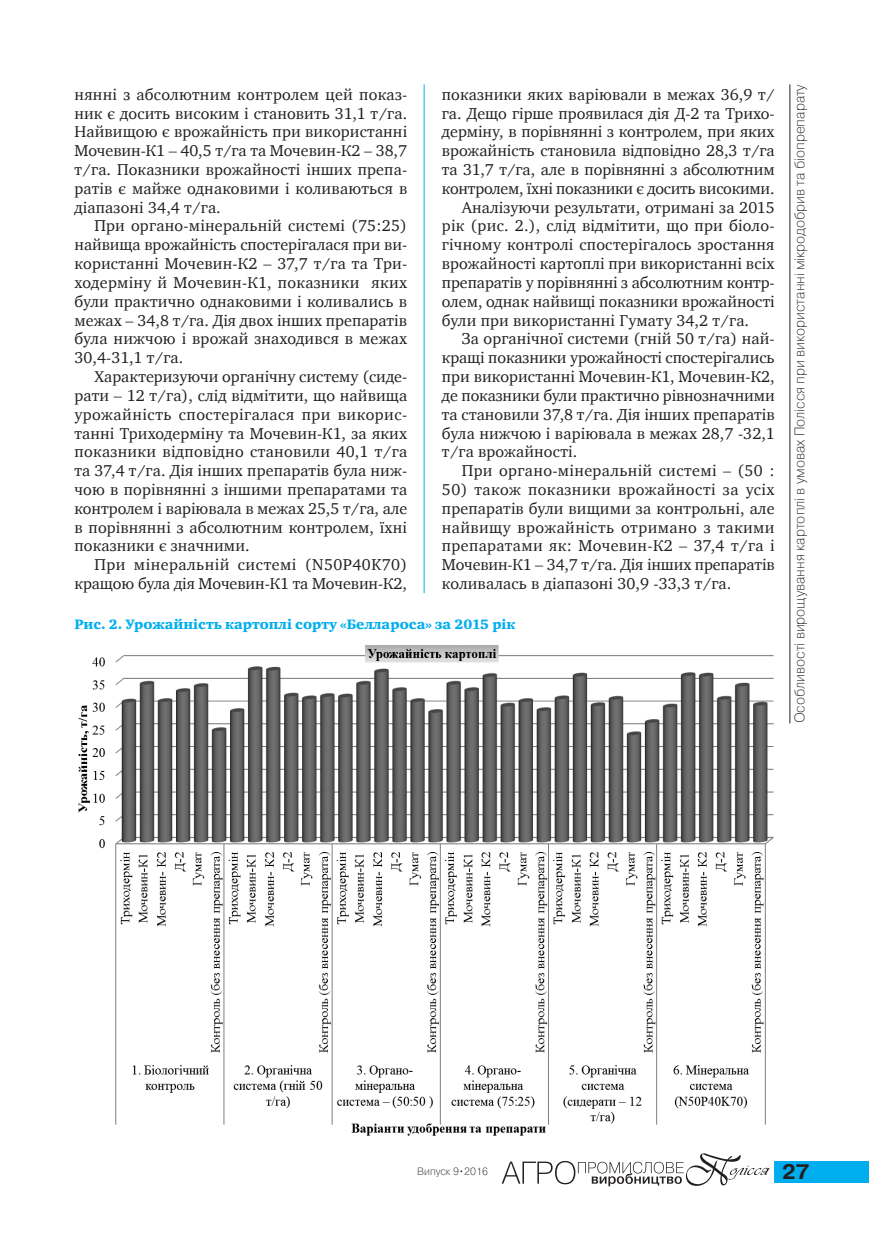
<style>
.page{position:relative;width:869px;height:1241px;background:#fff}
.page>*{position:absolute;margin:0;border:0;box-sizing:border-box;transform-origin:0 0}
.t1{font:700 21px "Pragmatica C";color:#231f20}
.Body_text{font:16.1px/18.9px "AS Chartis";letter-spacing:.005em;color:#231f20;text-align:justify}
.Body_text-2{font:16.1px/18.9px "AS Chartis";letter-spacing:.03em;color:#231f20;text-align:right}
.t2{font:14px "Pragmatica Light C";color:#231f20}
.Risunok___Table{font:14px "Charter Black C";color:#00aeef}
.t3{font:10.5px "Pragmatica Light C";color:#231f20}
</style>
<div class="page">
<div style="left:774px;top:1161px;width:94px;height:21px;background:#00aeef"></div>
<svg style="left:501px;top:1153px;width:268px;height:32px"></svg>
<hr style="left:423px;top:84px;width:1px;height:509px;background:#00aeef">
<img style="left:78px;top:645px;width:696px;height:491px">
<hr style="left:789px;top:84px;width:1px;height:639px;background:#231f20">
<p class="Body_text" style="left:74px;top:86px;width:334px">нянні з абсолютним контролем цей показ&shy;ник є досить високим і становить 31,1 т/га.<br>Найвищою є врожайність при використанні Мочевин-К1 – 40,5 т/га та Мочевин-К2 – 38,7 т/га. Показники врожайності інших препа&shy;ратів є майже однаковими і коливаються в діапазоні 34,4 т/га.</p>
<p class="Body_text" style="left:74px;top:218px;width:334px;text-indent:20px">При органо-мінеральній системі (75:25) найвища врожайність спостерігалася при ви&shy;користанні Мочевин-К2 – 37,7 т/га та Три&shy;ходерміну й Мочевин-К1, показники яких були практично однаковими і коливались в межах – 34,8 т/га. Дія двох інших препаратів була нижчою і врожай знаходився в межах 30,4-31,1 т/га.</p>
<p class="Body_text" style="left:74px;top:368px;width:334px;text-indent:20px">Характеризуючи органічну систему (сиде&shy;рати – 12 т/га), слід відмітити, що найвища урожайність спостерігалася при викорис&shy;танні Триходерміну та Мочевин-К1, за яких показники відповідно становили 40,1 т/га та 37,4 т/га. Дія інших препаратів була ниж&shy;чою в порівнянні з іншими препаратами та контролем і варіювала в межах 25,5 т/га, але в порівнянні з абсолютним контролем, їхні показники є значними.</p>
<p class="Body_text-2" style="left:74px;top:556px;width:334px">При мінеральній системі (N50P40K70) кращою була дія Мочевин-К1 та Мочевин-К2,</p>
<p class="Body_text" style="left:441px;top:86px;width:334px">показники яких варіювали в межах 36,9 т/ га. Дещо гірше проявилася дія Д-2 та Трихо&shy;дерміну, в порівнянні з контролем, при яких врожайність становила відповідно 28,3 т/га та 31,7 т/га, але в порівнянні з абсолютним контролем, їхні показники є досить високими.</p>
<p class="Body_text" style="left:441px;top:199px;width:334px;text-indent:20px">Аналізуючи результати, отримані за 2015 рік (рис. 2.), слід відмітити, що при біоло&shy;гічному контролі спостерігалось зростання врожайності картоплі при використанні всіх препаратів у порівнянні з абсолютним контр&shy;олем, однак найвищі показники врожайності були при використанні Гумату 34,2 т/га.</p>
<p class="Body_text" style="left:441px;top:330px;width:334px;text-indent:20px">За органічної системи (гній 50 т/га) най&shy;кращі показники урожайності спостерігались при використанні Мочевин-К1, Мочевин-К2, де показники були практично рівнозначними та становили 37,8 т/га. Дія інших препаратів була нижчою і варіювала в межах 28,7 -32,1 т/га врожайності.</p>
<p class="Body_text" style="left:461px;top:462px;width:314px">При органо-мінеральній системі – (50 :</p>
<p class="Body_text" style="left:441px;top:481px;width:334px">50) також показники врожайності за усіх препаратів були вищими за контрольні, але найвищу врожайність отримано з такими препаратами як: Мочевин-К2 – 37,4 т/га і Мочевин-К1 – 34,7 т/га. Дія інших препаратів коливалась в діапазоні 30,9 -33,3 т/га.</p>
<p class="Risunok___Table" style="left:74px;top:616px;width:442px">Рис. 2. Урожайність картоплі сорту «Беллароса» за 2015 рік</p>
<p class="t2" style="left:791px;top:723px;width:640px;rotate:-90deg">Особливості вирощування картоплі в умовах Полісся при використанні мікродобрив та біопрепарату</p>
<p class="t3" style="left:417px;top:1165px;width:72px">Випуск 9•2016</p>
<h1 class="t1" style="left:781px;top:1160px;width:29px">27</h1>
</div>
